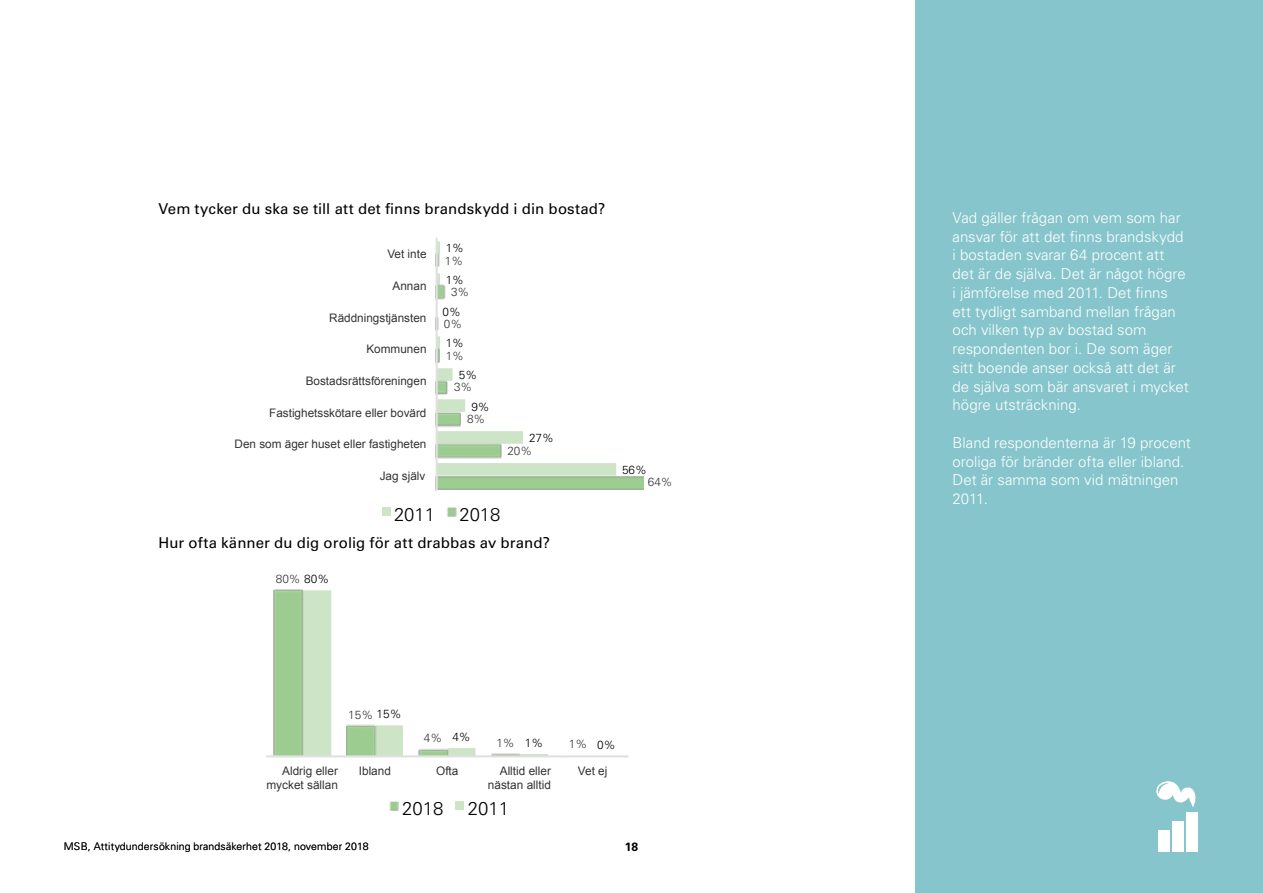
<style>
.page{position:relative;width:1263px;height:893px;background:#fff}
.page>*{position:absolute;margin:0;border:0;box-sizing:border-box;transform-origin:0 0}
.t1{font:300 18.6px "Univers LT Std";color:#000}
.t2{font:300 18.45px "Univers LT Std";color:#000}
.t3{font:300 15px/18.8px "Univers LT Std";color:#fff}
.t4{font:15px "Univers LT Std";letter-spacing:.01em;color:#000}
.t5{font:700 12px "Univers LT Std";color:#000}
.t6{font:11.85px/13.5px "Arial";color:rgb(0 0 0/.8);text-align:right}
.t7{font:300 11.85px "Univers LT Std";color:rgb(0 0 0/.8)}
.t8{font:300 11.85px "Univers LT Std";color:#000}
.t9{font:11.7px "Arial";color:rgb(0 0 0/.8)}
.t10{font:300 11.7px "Univers LT Std";color:rgb(0 0 0/.8)}
.t11{font:300 11.7px "Univers LT Std";color:#000}
.t12{font:300 10.5px "Univers LT Std";letter-spacing:.015em;color:#000}
.s1{color:#000}
</style>
<div class="page">
<div style="left:915px;top:0;width:348px;height:893px;background:#86c5cb"></div>
<div style="left:1158px;top:830px;width:12px;height:21px;background:#fff"></div>
<div style="left:1172px;top:821px;width:12px;height:30px;background:#fff"></div>
<div style="left:1186px;top:812px;width:12px;height:39px;background:#fff"></div>
<svg style="left:1156px;top:781px;width:40px;height:26px"></svg>
<svg style="left:438px;top:241px;width:178px;height:235px"></svg>
<hr style="left:436px;top:238px;width:2px;height:253px;background:#e0e0e0">
<div style="left:382px;top:507px;width:8px;height:9px;background:#cde4c7"></div>
<svg style="left:447px;top:507px;width:10px;height:10px"></svg>
<img style="left:273px;top:589px;width:30px;height:166px">
<svg style="left:303px;top:590px;width:245px;height:165px"></svg>
<hr style="left:266px;top:755px;width:362px;height:2px;background:#e0e0e0">
<svg style="left:389px;top:801px;width:10px;height:9px"></svg>
<div style="left:456px;top:801px;width:8px;height:9px;background:#cde4c7"></div>
<p class="t4" style="left:158px;top:200px;width:449px">Vem tycker du ska se till att det finns brandskydd i din bostad?</p>
<p class="t9" style="left:387px;top:247px;width:41px">Vet inte</p>
<p class="t9" style="left:393px;top:278px;width:35px">Annan</p>
<p class="t9" style="left:329px;top:310px;width:99px">Räddningstjänsten</p>
<p class="t9" style="left:366px;top:342px;width:62px">Kommunen</p>
<p class="t9" style="left:306px;top:373px;width:122px">Bostadsrättsföreningen</p>
<p class="t9" style="left:269px;top:405px;width:159px">Fastighetsskötare eller bovärd</p>
<p class="t9" style="left:234px;top:437px;width:193px">Den som äger huset eller fastigheten</p>
<p class="t9" style="left:380px;top:468px;width:47px">Jag själv</p>
<p class="t11" style="left:446px;top:241px;width:20px">1%</p>
<p class="t10" style="left:445px;top:253px;width:20px">1%</p>
<p class="t11" style="left:446px;top:273px;width:20px">1%</p>
<p class="t10" style="left:451px;top:285px;width:20px">3%</p>
<p class="t11" style="left:442px;top:304px;width:20px">0%</p>
<p class="t10" style="left:444px;top:317px;width:20px">0%</p>
<p class="t11" style="left:446px;top:336px;width:20px">1%</p>
<p class="t10" style="left:446px;top:348px;width:20px">1%</p>
<p class="t11" style="left:459px;top:368px;width:20px">5%</p>
<p class="t10" style="left:454px;top:380px;width:20px">3%</p>
<p class="t11" style="left:471px;top:399px;width:20px">9%</p>
<p class="t10" style="left:467px;top:412px;width:20px">8%</p>
<p class="t11" style="left:529px;top:431px;width:26px">27%</p>
<p class="t10" style="left:507px;top:443px;width:26px">20%</p>
<p class="t2" style="left:394px;top:503px;width:43px">2011</p>
<p class="t2" style="left:459px;top:503px;width:43px">2018</p>
<p class="t4" style="left:158px;top:533px;width:393px">Hur ofta känner du dig orolig för att drabbas av brand?</p>
<p class="t7" style="left:276px;top:572px;width:55px">80% <span class="s1">80%</span></p>
<p class="t11" style="left:622px;top:463px;width:26px">56%</p>
<p class="t10" style="left:648px;top:475px;width:26px">64%</p>
<p class="t7" style="left:348px;top:707px;width:55px">15% <span class="s1">15%</span></p>
<p class="t7" style="left:424px;top:730px;width:20px">4%</p>
<p class="t8" style="left:452px;top:730px;width:20px">4%</p>
<p class="t7" style="left:496px;top:736px;width:20px">1%</p>
<p class="t7" style="left:569px;top:737px;width:20px">1%</p>
<p class="t8" style="left:525px;top:736px;width:20px">1%</p>
<p class="t8" style="left:597px;top:738px;width:20px">0%</p>
<p class="t6" style="left:266px;top:764px;width:73px">Aldrig eller mycket sällan</p>
<p class="t6" style="left:359px;top:764px;width:34px">Ibland</p>
<p class="t6" style="left:436px;top:764px;width:24px">Ofta</p>
<p class="t6" style="left:488px;top:764px;width:65px">Alltid eller nästan alltid</p>
<p class="t6" style="left:578px;top:764px;width:31px">Vet ej</p>
<p class="t1" style="left:402px;top:797px;width:43px">2018</p>
<p class="t1" style="left:468px;top:797px;width:43px">2011</p>
<p class="t12" style="left:64px;top:840px;width:306px">MSB, Attitydundersökning brandsäkerhet 2018, november 2018</p>
<p class="t5" style="left:625px;top:840px;width:15px">18</p>
<p class="t3" style="left:952px;top:208px;width:238px">Vad gäller frågan om vem som har ansvar för att det finns brandskydd i bostaden svarar 64 procent att det är de själva. Det är något högre i jämförelse med 2011. Det finns ett tydligt samband mellan frågan och vilken typ av bostad som respondenten bor i. De som äger sitt boende anser också att det är de själva som bär ansvaret i mycket högre utsträckning.</p>
<p class="t3" style="left:952px;top:433px;width:240px">Bland respondenterna är 19 procent oroliga för bränder ofta eller ibland.<br>Det är samma som vid mätningen<br>2011.</p>
</div>
